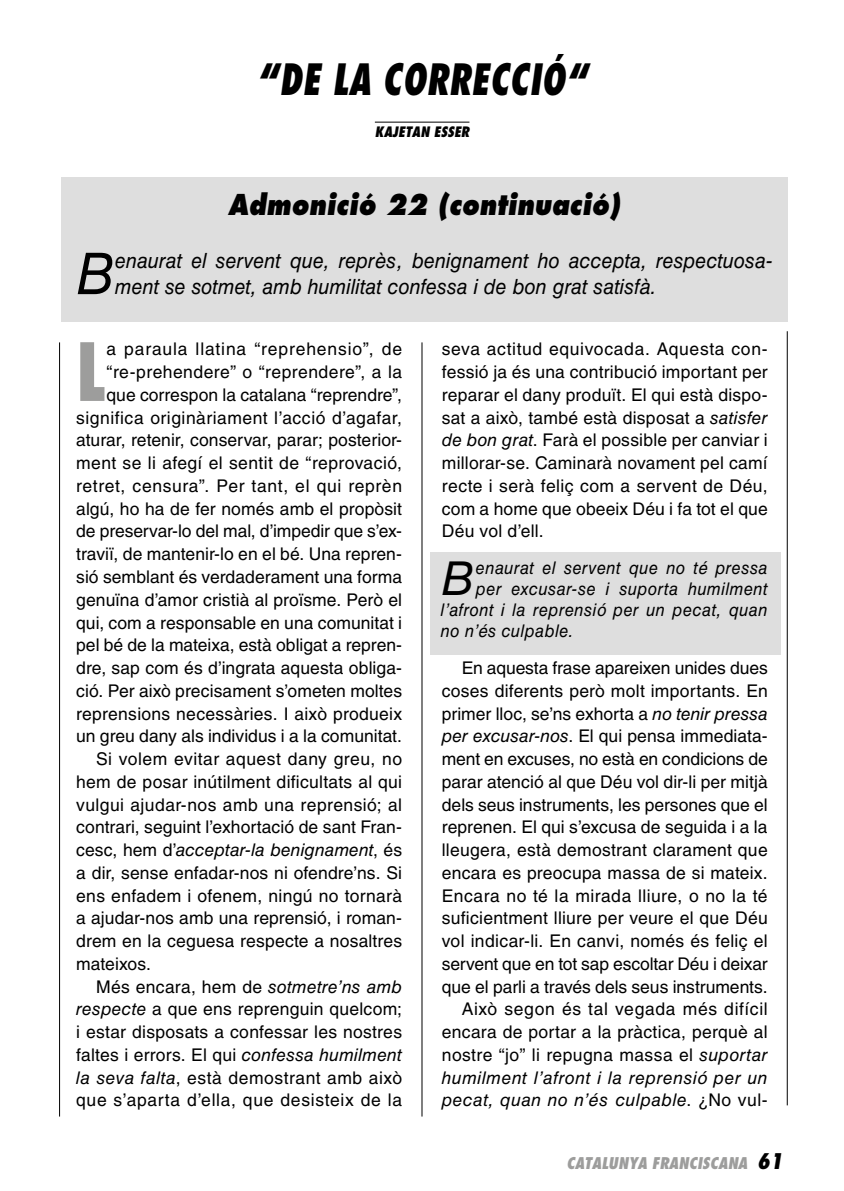
<style>
.page{position:relative;width:844px;height:1191px;background:#fff}
.page>*{position:absolute;margin:0;border:0;box-sizing:border-box;transform-origin:0 0}
.t1{font:800 condensed 77.88px "Futura Std";color:#9d9d9c;scale:.87 1}
.t2{font:italic 57.57px "Helvetica LT Std";color:#000;scale:.94 1}
.t3{font:italic 46.73px "Helvetica LT Std";color:#000}
.t4{font:italic 800 condensed 42px "Futura Std";color:#000;scale:.87 1}
.t5{font:italic 800 28px "Futura Std";letter-spacing:.01em;color:#000;scale:.87 1}
.t6{font:italic 21px/26.2px "Helvetica LT Std";color:#000;scale:.94 1}
.t7{font:17.5px/22.8px "Helvetica LT Std";letter-spacing:.01em;color:#000;text-align:justify}
.t8{font:italic 17.5px "Helvetica LT Std";letter-spacing:.025em;color:#000;scale:.94 1}
.t9{font:17.5px "Helvetica LT Std";letter-spacing:.03em;color:#000}
.t10{font:17.5px "Helvetica LT Std";letter-spacing:.035em;color:#000}
.t11{font:italic 17.5px "Helvetica LT Std";color:#000}
.t12{font:17.5px "Helvetica LT Std";letter-spacing:.04em;color:#000}
.t13{font:17.5px "Helvetica LT Std";letter-spacing:.05em;color:#000}
.t14{font:italic 800 condensed 15.75px "Futura Std";color:#9d9d9c}
.t15{font:italic 800 condensed 14px "Futura Std";color:#000}
.s1{font-style:normal}
.s2{font-style:italic}
.s3{font-size:21px;color:#000}
</style>
<div class="page">
<div style="left:430px;top:552px;width:350px;height:102px;background:#dedede"></div>
<hr style="left:786px;top:331px;width:1px;height:774px;background:#000">
<hr style="left:59px;top:342px;width:1px;height:774px;background:#000">
<hr style="left:421px;top:342px;width:1px;height:774px;background:#000">
<hr style="left:375px;top:122px;width:94px;height:1px;background:#000">
<div style="left:61px;top:177px;width:726px;height:144px;background:#dedede"></div>
<h3 class="t4" style="left:256px;top:53px;width:218px">“DE LA CORRECCI</h3>
<h3 class="t4" style="left:541px;top:53px;width:55px">Ó“</h3>
<p class="t15" style="left:375px;top:123px;width:18px">KAJETAN</p>
<p class="t15" style="left:433px;top:123px;width:16px">ESSER</p>
<h3 class="t5" style="left:228px;top:187px;width:452px">Admonició 22 (continuació)</h3>
<h2 class="t2" style="left:76px;top:240px;width:43px">B</h2>
<p class="t6" style="left:115px;top:247px;width:700px">enaurat el servent que, reprès, benignament ho accepta, respectuosa&shy;ment se sotmet, amb humilitat confessa i de bon grat satisfà.</p>
<h1 class="t1" style="left:76px;top:323px;width:36px">L</h1>
<p class="t13" style="left:106px;top:339px;width:297px">a paraula llatina “reprehensio”, de</p>
<p class="t7" style="left:106px;top:360px;width:297px">“re-prehendere” o “reprendere”, a la</p>
<p class="t7" style="left:106px;top:383px;width:297px">que correspon la catalana “reprendre”,</p>
<p class="t9" style="left:76px;top:407px;width:327px">significa originàriament l’acció d’agafar,</p>
<p class="t7" style="left:76px;top:429px;width:327px">aturar, retenir, conservar, parar; posterior-</p>
<p class="t7" style="left:76px;top:451px;width:327px">ment se li afegí el sentit de “reprovació,</p>
<p class="t10" style="left:76px;top:475px;width:327px">retret, censura”. Per tant, el qui reprèn</p>
<p class="t7" style="left:76px;top:497px;width:327px">algú, ho ha de fer només amb el propòsit</p>
<p class="t7" style="left:76px;top:520px;width:327px">de preservar-lo del mal, d’impedir que s’ex-</p>
<p class="t7" style="left:76px;top:542px;width:327px">traviï, de mantenir-lo en el bé. Una repren-</p>
<p class="t7" style="left:76px;top:565px;width:327px">sió semblant és verdaderament una forma</p>
<p class="t7" style="left:76px;top:588px;width:327px">genuïna d’amor cristià al proïsme. Però el</p>
<p class="t7" style="left:76px;top:611px;width:327px">qui, com a responsable en una comunitat i</p>
<p class="t7" style="left:76px;top:633px;width:327px">pel bé de la mateixa, està obligat a repren-</p>
<p class="t7" style="left:76px;top:656px;width:327px">dre, sap com és d’ingrata aquesta obliga-</p>
<p class="t7" style="left:76px;top:679px;width:327px">ció. Per això precisament s’ometen moltes</p>
<p class="t7" style="left:76px;top:702px;width:327px">reprensions necessàries. I això produeix</p>
<p class="t7" style="left:76px;top:724px;width:327px">un greu dany als individus i a la comunitat.</p>
<p class="t9" style="left:96px;top:748px;width:307px">Si volem evitar aquest dany greu, no</p>
<p class="t7" style="left:76px;top:770px;width:327px">hem de posar inútilment dificultats al qui</p>
<p class="t7" style="left:76px;top:793px;width:327px">vulgui ajudar-nos amb una reprensió; al</p>
<p class="t7" style="left:76px;top:815px;width:327px">contrari, seguint l’exhortació de sant Fran-</p>
<p class="t11" style="left:76px;top:839px;width:327px"><span class="s1">cesc, hem d’</span>acceptar-la benignament<span class="s1">, és</span></p>
<p class="t7" style="left:76px;top:861px;width:327px">a dir, sense enfadar-nos ni ofendre’ns. Si</p>
<p class="t7" style="left:76px;top:884px;width:327px">ens enfadem i ofenem, ningú no tornarà</p>
<p class="t7" style="left:76px;top:906px;width:327px">a ajudar-nos amb una reprensió, i roman-</p>
<p class="t7" style="left:76px;top:929px;width:327px">drem en la ceguesa respecte a nosaltres</p>
<p class="t7" style="left:76px;top:952px;width:76px">mateixos.</p>
<p class="t7" style="left:96px;top:975px;width:307px">Més encara, hem de <span class="s2">sotmetre’ns amb</span></p>
<p class="t7" style="left:76px;top:997px;width:327px"><span class="s2">respecte</span> a que ens reprenguin quelcom;</p>
<p class="t7" style="left:76px;top:1020px;width:327px">i estar disposats a confessar les nostres</p>
<p class="t7" style="left:76px;top:1043px;width:327px">faltes i errors. El qui <span class="s2">confessa humilment</span></p>
<p class="t9" style="left:76px;top:1067px;width:327px"><span class="s2">la seva falta</span>, està demostrant amb això</p>
<p class="t12" style="left:76px;top:1090px;width:327px">que s’aparta d’ella, que desisteix de la</p>
<p class="t7" style="left:441px;top:338px;width:327px">seva actitud equivocada. Aquesta con&shy;fessió ja és una contribució important per reparar el dany produït. El qui està dispo&shy;sat a això, també està disposat a <span class="s2">satisfer de bon grat</span>. Farà el possible per canviar i millorar-se. Caminarà novament pel camí recte i serà feliç com a servent de Déu, com a home que obeeix Déu i fa tot el que Déu vol d’ell.</p>
<h3 class="t3" style="left:441px;top:552px;width:35px">B</h3>
<p class="t8" style="left:476px;top:558px;width:312px">enaurat el servent que no té pressa</p>
<p class="t8" style="left:476px;top:579px;width:312px">per excusar-se i suporta humilment</p>
<p class="t8" style="left:441px;top:600px;width:349px">l’afront i la reprensió per un pecat, quan</p>
<p class="t8" style="left:441px;top:621px;width:142px">no n’és culpable.</p>
<p class="t7" style="left:441px;top:656px;width:327px;text-align:right">En aquesta frase apareixen unides dues coses diferents però molt importants. En primer lloc, se’ns exhorta a <span class="s2">no tenir pressa per excusar-nos</span>. El qui pensa immediata&shy;ment en excuses, no està en condicions de parar atenció al que Déu vol dir-li per mitjà dels seus instruments, les persones que el reprenen. El qui s’excusa de seguida i a la lleugera, està demostrant clarament que encara es preocupa massa de si mateix.<br>Encara no té la mirada lliure, o no la té suficientment lliure per veure el que Déu vol indicar-li. En canvi, només és feliç el servent que en tot sap escoltar Déu i deixar que el parli a través dels seus instruments.<br>Això segon és tal vegada més difícil encara de portar a la pràctica, perquè al nostre “jo” li repugna massa el <span class="s2">suportar humilment l’afront i la reprensió per un pecat, quan no n’és culpable</span>. ¿No vul-</p>
<p class="t14" style="left:566px;top:1152px;width:217px">CATALUNYA FRANCISCANA <span class="s3">61</span></p>
</div>
